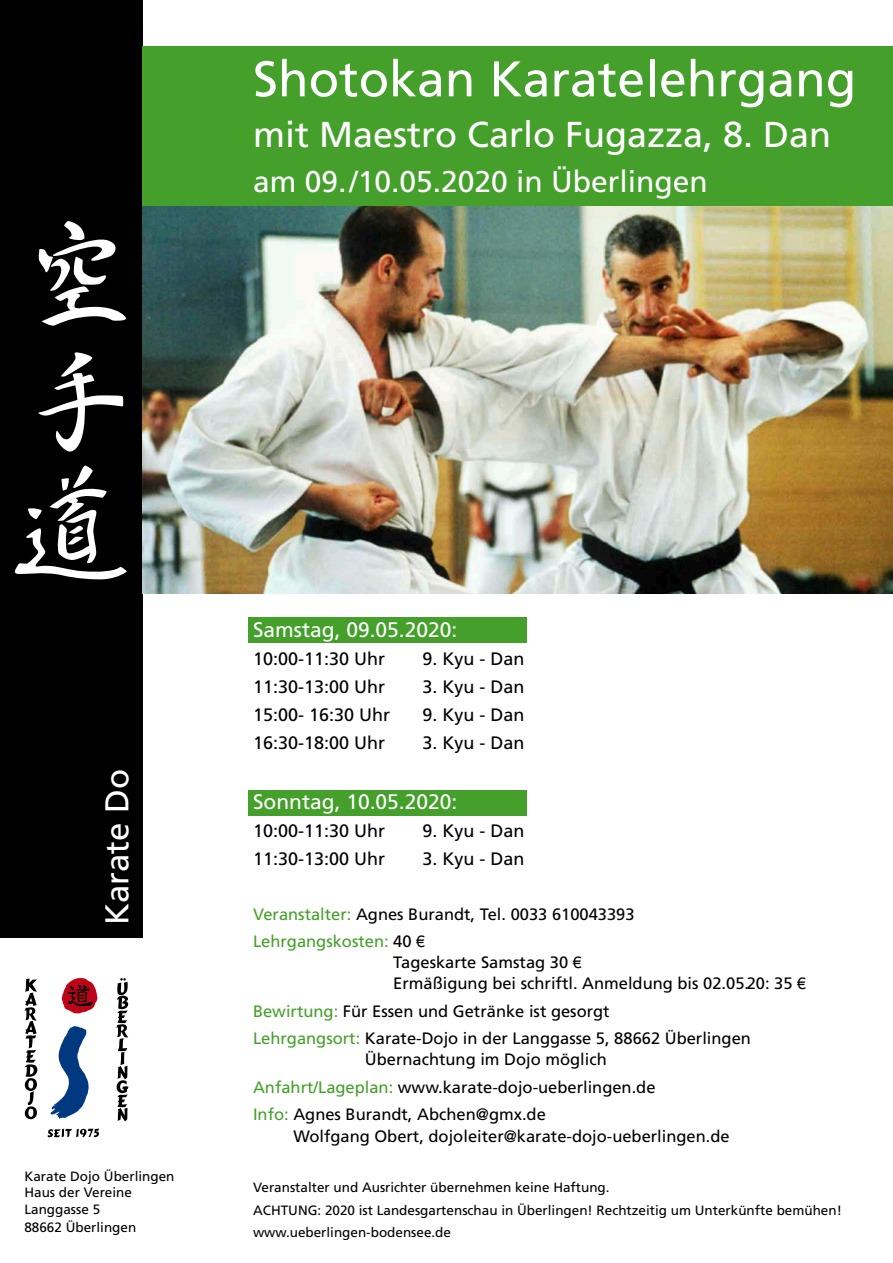
<style>
.page{position:relative;width:893px;height:1263px;background:#fff}
.page>*{position:absolute;margin:0;border:0;box-sizing:border-box;transform-origin:0 0}
.t1{font:50.1px "Frutiger";color:#fff}
.t2{font:36px "Frutiger";color:#fff}
.t3{font:33px "Frutiger";color:#fff}
.t4{font:30px "Frutiger";color:#fff}
.t5{font:21px "Frutiger";color:#fff}
.t6{font:18px "Frutiger";color:#000}
.t7{font:16.5px/27.3px "Frutiger";color:#000}
.t8{font:13.5px/16.2px "Frutiger";color:#000}
.s1{color:#44a02a}
.s2{font-family:"Andale Mono"}
</style>
<div class="page">
<div style="left:0;top:0;width:142px;height:938px;background:#000"></div>
<svg style="left:38px;top:221px;width:88px;height:105px"></svg>
<svg style="left:38px;top:352px;width:86px;height:100px"></svg>
<svg style="left:15px;top:466px;width:112px;height:113px"></svg>
<svg style="left:62px;top:978px;width:36px;height:35px"></svg>
<svg style="left:50px;top:1026px;width:39px;height:93px"></svg>
<svg style="left:24px;top:978px;width:13px;height:141px"></svg>
<svg style="left:116px;top:978px;width:12px;height:143px"></svg>
<svg style="left:48px;top:1128px;width:51px;height:9px"></svg>
<img style="left:142px;top:206px;width:751px;height:387px">
<div style="left:142px;top:47px;width:751px;height:159px;background:#44a02a"></div>
<div style="left:248px;top:618px;width:279px;height:25px;background:#44a02a"></div>
<div style="left:248px;top:790px;width:279px;height:26px;background:#44a02a"></div>
<h1 class="t1" style="left:253px;top:49px;width:605px">Shotokan Karatelehrgang</h1>
<h2 class="t2" style="left:253px;top:114px;width:580px">mit Maestro Carlo Fugazza, 8. Dan</h2>
<h3 class="t4" style="left:253px;top:164px;width:456px">am 09./10.05.2020 in Überlingen</h3>
<h3 class="t3" style="left:98px;top:925px;width:157px;rotate:-90deg">Karate Do</h3>
<p class="t8" style="left:24px;top:1168px;width:152px">Karate Dojo Überlingen<br>Haus der Vereine<br>Langgasse 5</p>
<p class="t8" style="left:24px;top:1219px;width:113px">88662 Überlingen</p>
<p class="t5" style="left:253px;top:617px;width:206px">Samstag, 09.05.2020:</p>
<p class="t6" style="left:253px;top:648px;width:134px">10:00-11:30 Uhr</p>
<p class="t6" style="left:422px;top:648px;width:104px">9. Kyu - Dan</p>
<p class="t6" style="left:253px;top:676px;width:134px">11:30-13:00 Uhr</p>
<p class="t6" style="left:422px;top:676px;width:104px">3. Kyu - Dan</p>
<p class="t6" style="left:253px;top:704px;width:139px">15:00- 16:30 Uhr</p>
<p class="t6" style="left:422px;top:704px;width:104px">9. Kyu - Dan</p>
<p class="t6" style="left:253px;top:732px;width:134px">16:30-18:00 Uhr</p>
<p class="t6" style="left:422px;top:732px;width:104px">3. Kyu - Dan</p>
<p class="t5" style="left:253px;top:789px;width:206px">Sonntag, 10.05.2020:</p>
<p class="t6" style="left:253px;top:820px;width:134px">10:00-11:30 Uhr</p>
<p class="t6" style="left:422px;top:820px;width:104px">9. Kyu - Dan</p>
<p class="t6" style="left:253px;top:848px;width:134px">11:30-13:00 Uhr</p>
<p class="t6" style="left:422px;top:848px;width:104px">3. Kyu - Dan</p>
<p class="t7" style="left:253px;top:900px;width:383px"><span class="s1">Veranstalter:</span> Agnes Burandt, Tel. 0033 610043393<br><span class="s1">Lehrgangskosten:</span> 40 <span class="s2">€</span></p>
<p class="t7" style="left:393px;top:952px;width:415px;line-height:21px">Tageskarte Samstag 30 <span class="s2">€<br></span>Ermäßigung bei schriftl. Anmeldung bis 02.05.20: 35 <span class="s2">€</span></p>
<p class="t7" style="left:253px;top:997px;width:499px"><span class="s1">Bewirtung:</span> Für Essen und Getränke ist gesorgt<br><span class="s1">Lehrgangsort:</span> Karate-Dojo in der Langgasse 5, 88662 Überlingen</p>
<p class="t7" style="left:253px;top:1046px;width:404px;text-indent:112px">Übernachtung im Dojo möglich<br><span class="s1">Anfahrt/Lageplan:</span> www.karate-dojo-ueberlingen.de<br><span class="s1">Info:</span> Agnes Burandt, Abchen@gmx.de</p>
<p class="t7" style="left:293px;top:1122px;width:438px">Wolfgang Obert, dojoleiter@karate-dojo-ueberlingen.de</p>
<p class="t8" style="left:253px;top:1176px;width:590px;line-height:22.5px">Veranstalter und Ausrichter übernehmen keine Haftung.<br>ACHTUNG: 2020 ist Landesgartenschau in Überlingen! Rechtzeitig um Unterkünfte bemühen! www.ueberlingen-bodensee.de</p>
</div>
